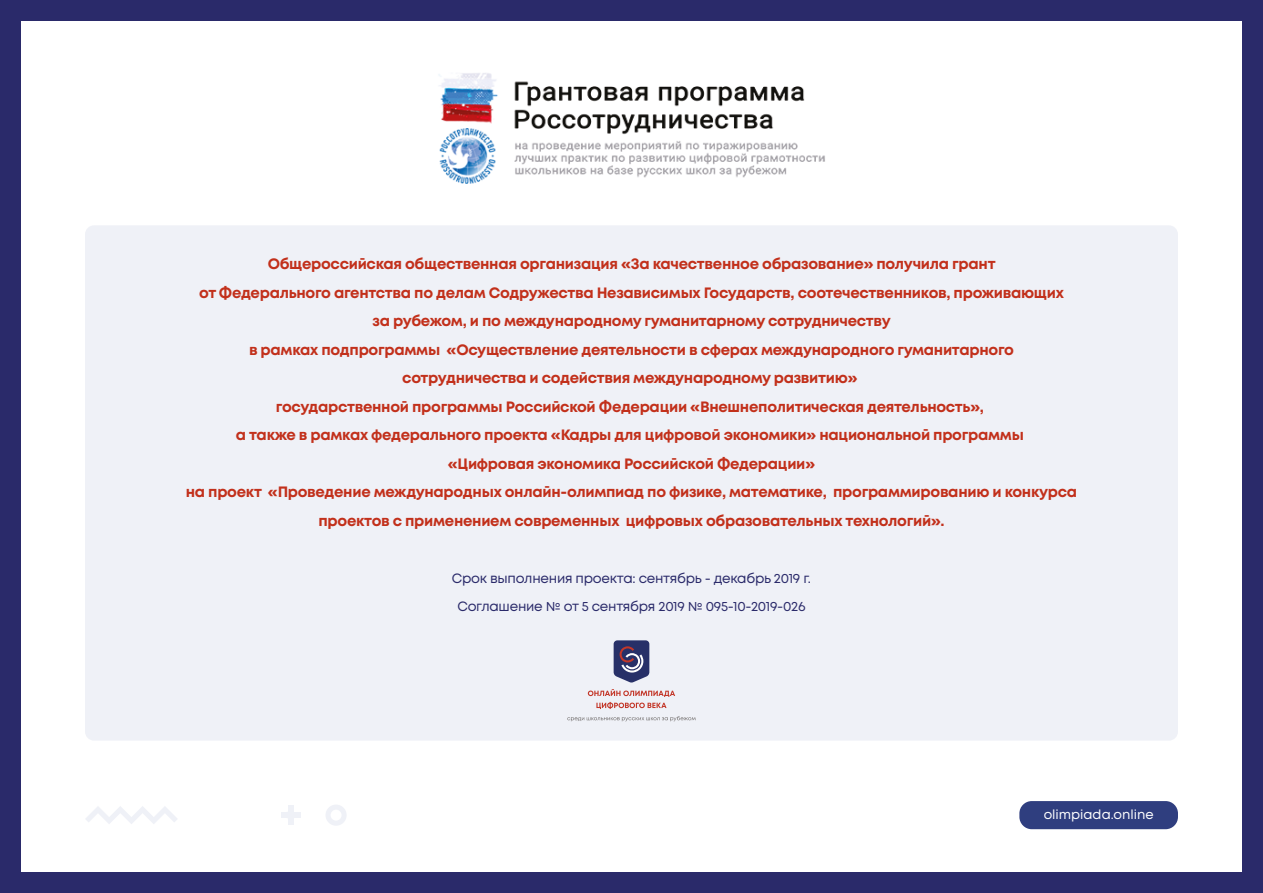
<style>
.page{position:relative;width:1263px;height:893px;background:#2a2a6a}
.page>*{position:absolute;margin:0;border:0;box-sizing:border-box;transform-origin:0 0}
.t1{font:700 15px/28.5px "Mont";letter-spacing:-.02em;color:#c2301b;text-align:center}
.t2{font:13.5px/28.5px "Mont";letter-spacing:-.02em;color:#2a2a6a;text-align:center}
.t3{font:13.05px "Mont";color:#fff}
</style>
<div class="page">
<div style="left:21px;top:21px;width:1221px;height:851px;background:#fff"></div>
<div style="left:1019px;top:801px;width:159px;height:28px;background:#2f3e7f;border-radius:12px"></div>
<svg style="left:86px;top:806px;width:91px;height:18px"></svg>
<svg style="left:326px;top:805px;width:21px;height:21px"></svg>
<div style="left:289px;top:805px;width:5px;height:20px;background:#eff1f7"></div>
<div style="left:281px;top:813px;width:20px;height:5px;background:#eff1f7"></div>
<div style="left:85px;top:225px;width:1093px;height:516px;background:#eff1f7;border-radius:9px"></div>
<img style="left:438px;top:73px;width:387px;height:111px">
<svg style="left:614px;top:640px;width:35px;height:42px"></svg>
<svg style="left:588px;top:689px;width:87px;height:20px"></svg>
<svg style="left:567px;top:716px;width:129px;height:5px"></svg>
<p class="t1" style="left:186px;top:250px;width:893px">Общероссийская общественная организация «За качественное образование» получила грант<br>от Федерального агентства по делам Содружества Независимых Государств, соотечественников, проживающих<br>за рубежом, и по международному гуманитарному сотрудничеству<br>в рамках подпрограммы «Осуществление деятельности в сферах международного гуманитарного сотрудничества и содействия международному развитию»<br>государственной программы Российской Федерации «Внешнеполитическая деятельность»,<br>а также в рамках федерального проекта «Кадры для цифровой экономики» национальной программы<br>«Цифровая экономика Российской Федерации»<br>на проект «Проведение международных онлайн-олимпиад по физике, математике, программированию и конкурса проектов с применением современных цифровых образовательных технологий».</p>
<p class="t2" style="left:452px;top:564px;width:361px">Срок выполнения проекта: сентябрь - декабрь 2019 г.<br>Соглашение № от 5 сентября 2019 № 095-10-2019-026</p>
<p class="t3" style="left:1043px;top:806px;width:112px">olimpiada.online</p>
</div>
